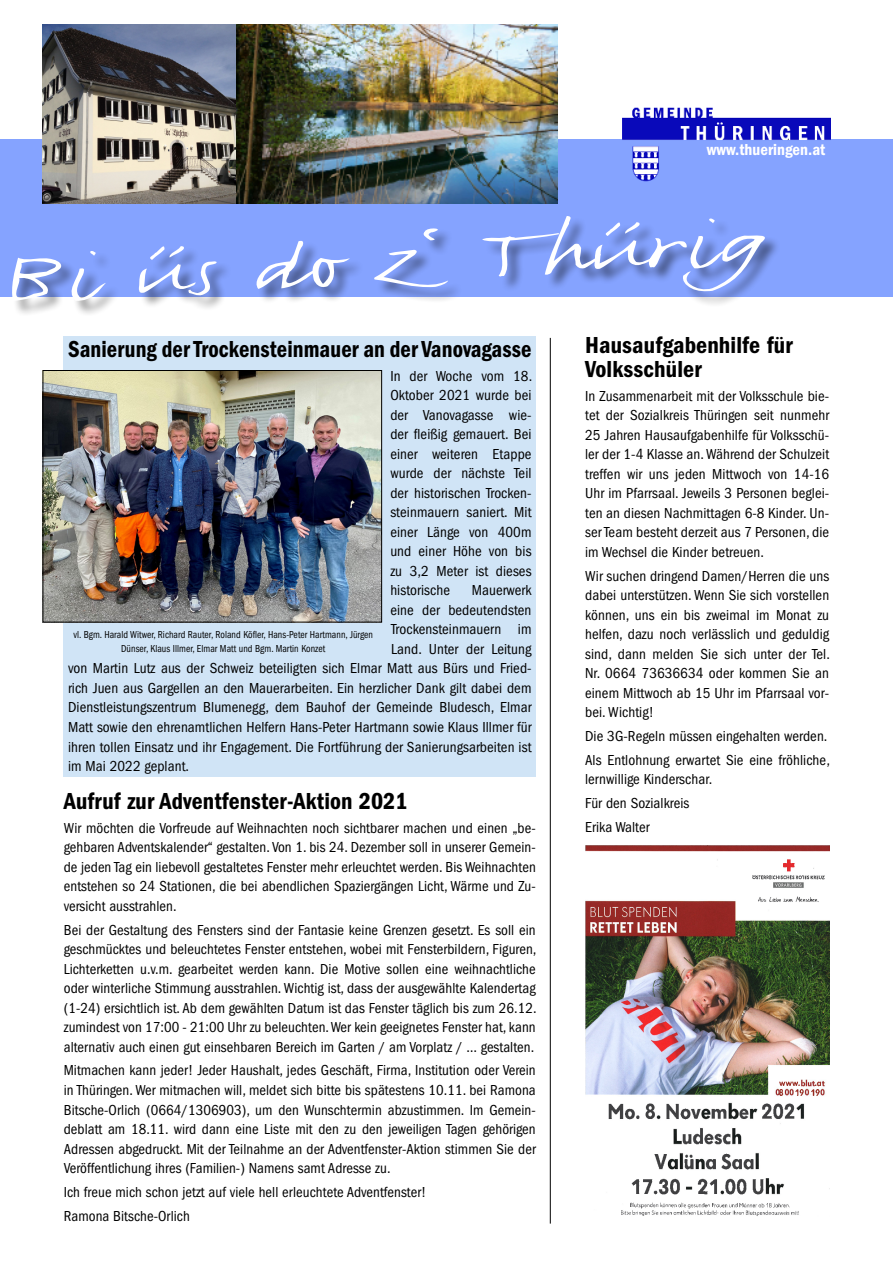
<style>
.page{position:relative;width:893px;height:1263px;background:#fff}
.page>*{position:absolute;margin:0;border:0;box-sizing:border-box;transform-origin:0 0}
.t1{font:24px/24px "ITC Franklin Gothic Std Dm Cd";letter-spacing:.005em;color:#000}
.t2{font:24px "ITC Franklin Gothic Std Dm Cd";letter-spacing:.005em;color:#000;scale:.94 1}
.t3{font:16.5px "ITC Franklin Gothic Std Dm Cd";letter-spacing:.005em;color:#fff}
.t4{font:condensed 15px/19.5px "ITC Franklin Gothic Std";letter-spacing:.005em;color:#000;text-align:justify}
.t5{font:condensed 10.5px/13.5px "ITC Franklin Gothic Std";letter-spacing:.005em;color:#000;text-align:center;scale:.93 1}
</style>
<div class="page">
<div style="left:0;top:139px;width:893px;height:157px;background:#85a3ff"></div>
<img style="left:622px;top:107px;width:209px;height:75px">
<img style="left:42px;top:24px;width:515px;height:180px">
<div style="left:13px;top:217px;width:768px;height:100px;background:#000;opacity:.5"></div>
<svg style="left:5px;top:216px;width:768px;height:90px"></svg>
<hr style="left:550px;top:338px;width:1px;height:885px;background:#000">
<div style="left:64px;top:336px;width:472px;height:441px;background:#d0e4f6"></div>
<img style="left:45px;top:372px;width:335px;height:248px">
<div style="left:43px;top:370px;width:339px;height:252px;border:1px solid #000"></div>
<img style="left:585px;top:845px;width:244px;height:250px">
<img style="left:622px;top:860px;width:172px;height:15px">
<img style="left:608px;top:875px;width:217px;height:341px">
<img style="left:775px;top:1080px;width:50px;height:15px">
<img style="left:659px;top:1070px;width:21px;height:13px">
<p class="t3" style="left:707px;top:140px;width:120px">www.thueringen.at</p>
<h1 class="t2" style="left:68px;top:335px;width:495px">Sanierung der Trockensteinmauer an der Vanovagasse</h1>
<p class="t4" style="left:390px;top:366px;width:143px">In der Woche vom 18.<br>Oktober 2021 wurde bei der Vanovagasse wie&shy;der fleißig gemauert. Bei einer weiteren Etappe wurde der nächste Teil der historischen Trocken&shy;steinmauern saniert. Mit einer Länge von 400m und einer Höhe von bis zu 3,2 Meter ist dieses historische</p>
<p class="t4" style="left:472px;top:581px;width:61px">Mauerwerk</p>
<p class="t4" style="left:390px;top:600px;width:143px">eine der bedeutendsten</p>
<p class="t4" style="left:391px;top:620px;width:142px">Trockensteinmauern im</p>
<p class="t4" style="left:391px;top:639px;width:142px">Land. Unter der Leitung</p>
<p class="t4" style="left:68px;top:659px;width:465px">von Martin Lutz aus der Schweiz beteiligten sich Elmar Matt aus Bürs und Fried-</p>
<p class="t4" style="left:68px;top:678px;width:465px">rich Juen aus Gargellen an den Mauerarbeiten. Ein herzlicher Dank gilt dabei dem</p>
<p class="t4" style="left:68px;top:698px;width:465px">Dienstleistungszentrum Blumenegg, dem Bauhof der Gemeinde Bludesch, Elmar</p>
<p class="t4" style="left:68px;top:717px;width:465px">Matt sowie den ehrenamtlichen Helfern Hans-Peter Hartmann sowie Klaus Illmer für</p>
<p class="t4" style="left:68px;top:737px;width:465px">ihren tollen Einsatz und ihr Engagement. Die Fortführung der Sanierungsarbeiten ist</p>
<p class="t4" style="left:68px;top:756px;width:123px">im Mai 2022 geplant.</p>
<p class="t5" style="left:74px;top:628px;width:323px">vl. Bgm. Harald Witwer, Richard Rauter, Roland Köfler, Hans-Peter Hartmann, Jürgen<br>Dünser, Klaus Illmer, Elmar Matt und Bgm. Martin Konzet</p>
<h1 class="t1" style="left:64px;top:789px;width:345px">Aufruf zur Adventfenster-Aktion 2021</h1>
<p class="t4" style="left:64px;top:818px;width:474px">Wir möchten die Vorfreude auf Weihnachten noch sichtbarer machen und einen „be&shy;gehbaren Adventskalender“ gestalten. Von 1. bis 24. Dezember soll in unserer Gemein&shy;de jeden Tag ein liebevoll gestaltetes Fenster mehr erleuchtet werden. Bis Weihnachten entstehen so 24 Stationen, die bei abendlichen Spaziergängen Licht, Wärme und Zu&shy;versicht ausstrahlen.</p>
<p class="t4" style="left:64px;top:920px;width:474px">Bei der Gestaltung des Fensters sind der Fantasie keine Grenzen gesetzt. Es soll ein geschmücktes und beleuchtetes Fenster entstehen, wobei mit Fensterbildern, Figuren, Lichterketten u.v.m. gearbeitet werden kann. Die Motive sollen eine weihnachtliche oder winterliche Stimmung ausstrahlen. Wichtig ist, dass der ausgewählte Kalendertag (1-24) ersichtlich ist. Ab dem gewählten Datum ist das Fenster täglich bis zum 26.12. zumindest von 17:00 - 21:00 Uhr zu beleuchten. Wer kein geeignetes Fenster hat, kann alternativ auch einen gut einsehbaren Bereich im Garten / am Vorplatz / … gestalten.</p>
<p class="t4" style="left:64px;top:1061px;width:473px">Mitmachen kann jeder! Jeder Haushalt, jedes Geschäft, Firma, Institution oder Verein in Thüringen. Wer mitmachen will, meldet sich bitte bis spätestens 10.11. bei Ramona Bitsche-Orlich (0664/1306903), um den Wunschtermin abzustimmen. Im Gemein&shy;deblatt am 18.11. wird dann eine Liste mit den zu den jeweiligen Tagen gehörigen Adressen abgedruckt. Mit der Teilnahme an der Adventfenster-Aktion stimmen Sie der Veröffentlichung ihres (Familien-) Namens samt Adresse zu.</p>
<p class="t4" style="left:64px;top:1180px;width:364px;line-height:23.9px">Ich freue mich schon jetzt auf viele hell erleuchtete Adventfenster!<br>Ramona Bitsche-Orlich</p>
<h1 class="t1" style="left:585px;top:333px;width:209px">Hausaufgabenhilfe für<br>Volksschüler</h1>
<p class="t4" style="left:585px;top:386px;width:246px">In Zusammenarbeit mit der Volksschule bie&shy;tet der Sozialkreis Thüringen seit nunmehr 25 Jahren Hausaufgabenhilfe für Volksschü&shy;ler der 1-4 Klasse an. Während der Schulzeit treffen wir uns jeden Mittwoch von 14-16<br>Uhr im Pfarrsaal. Jeweils 3 Personen beglei&shy;ten an diesen Nachmittagen 6-8 Kinder. Un&shy;ser Team besteht derzeit aus 7 Personen, die im Wechsel die Kinder betreuen.</p>
<p class="t4" style="left:585px;top:566px;width:246px">Wir suchen dringend Damen/Herren die uns dabei unterstützen. Wenn Sie sich vorstellen können, uns ein bis zweimal im Monat zu helfen, dazu noch verlässlich und geduldig sind, dann melden Sie sich unter der Tel.<br>Nr. 0664 73636634 oder kommen Sie an einem Mittwoch ab 15 Uhr im Pfarrsaal vor&shy;bei. Wichtig!</p>
<p class="t4" style="left:585px;top:724px;width:246px;line-height:23.9px">Die 3G-Regeln müssen eingehalten werden.<br>Als Entlohnung erwartet Sie eine fröhliche,</p>
<p class="t4" style="left:585px;top:767px;width:129px;line-height:23.7px;text-align:left">lernwillige Kinderschar.<br>Für den Sozialkreis<br>Erika Walter</p>
</div>
